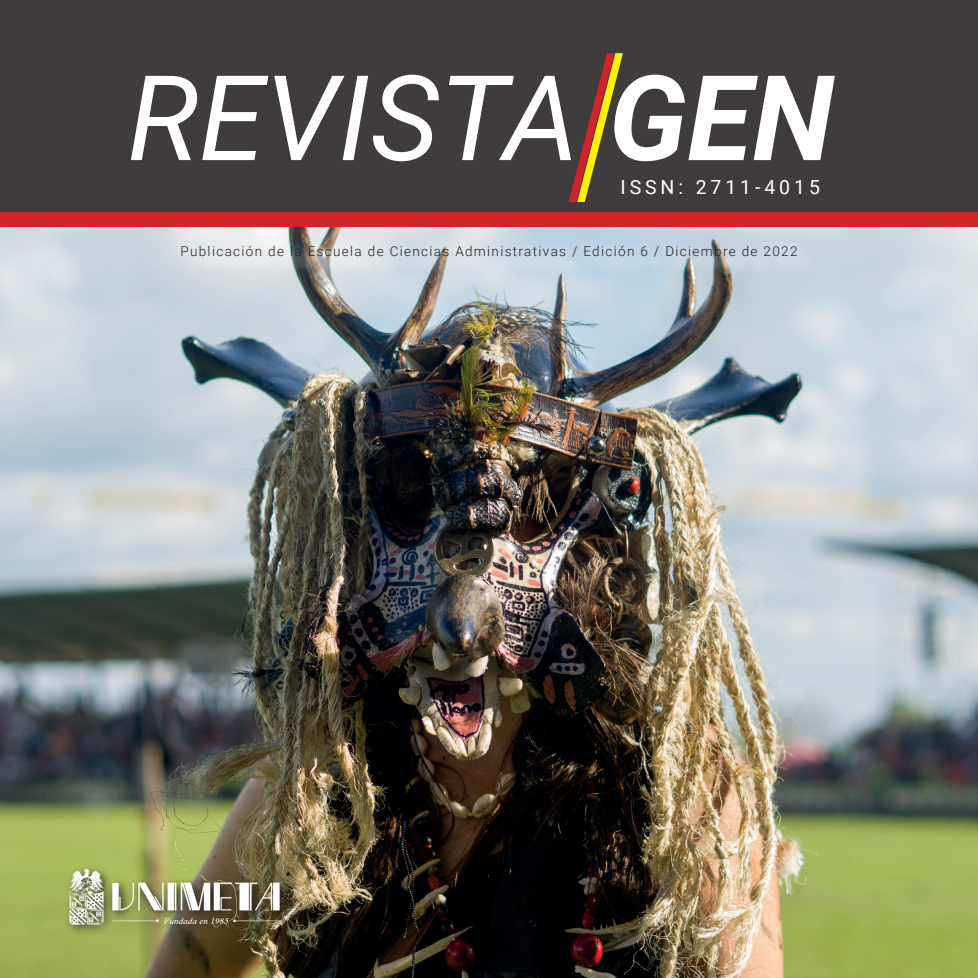
<style>
.page{position:relative;width:978px;height:978px;background:#fff}
.page>*{position:absolute;margin:0;border:0;box-sizing:border-box;transform-origin:0 0}
.t1{font:italic 118.5px "Roboto";color:#fff}
.t2{font:19.5px "Roboto";letter-spacing:.2em;color:#fff}
.t3{font:300 13.5px "Roboto";letter-spacing:.1em;color:#231f20}
.s1{font-weight:700}
</style>
<div class="page">
<img style="left:0;top:226px;width:978px;height:752px">
<div style="left:0;top:0;width:978px;height:212px;background:#403c3d"></div>
<svg style="left:184px;top:249px;width:631px;height:26px;background:#c1cdd4"></svg>
<svg style="left:172px;top:238px;width:633px;height:28px;background:#cad5dc"></svg>
<svg style="left:569px;top:53px;width:54px;height:149px"></svg>
<img style="left:63px;top:865px;width:223px;height:69px">
<div style="left:0;top:212px;width:978px;height:14px;background:#d1232a"></div>
<h1 class="t1" style="left:128px;top:35px;width:708px">REVISTA <span class="s1">GEN</span></h1>
<h2 class="t2" style="left:620px;top:174px;width:201px">ISSN: 2711-4015</h2>
<p class="t3" style="left:180px;top:242px;width:619px">Publicación de la Escuela de Ciencias Administrativas / Edición 6 / Diciembre de 2022</p>
</div>
